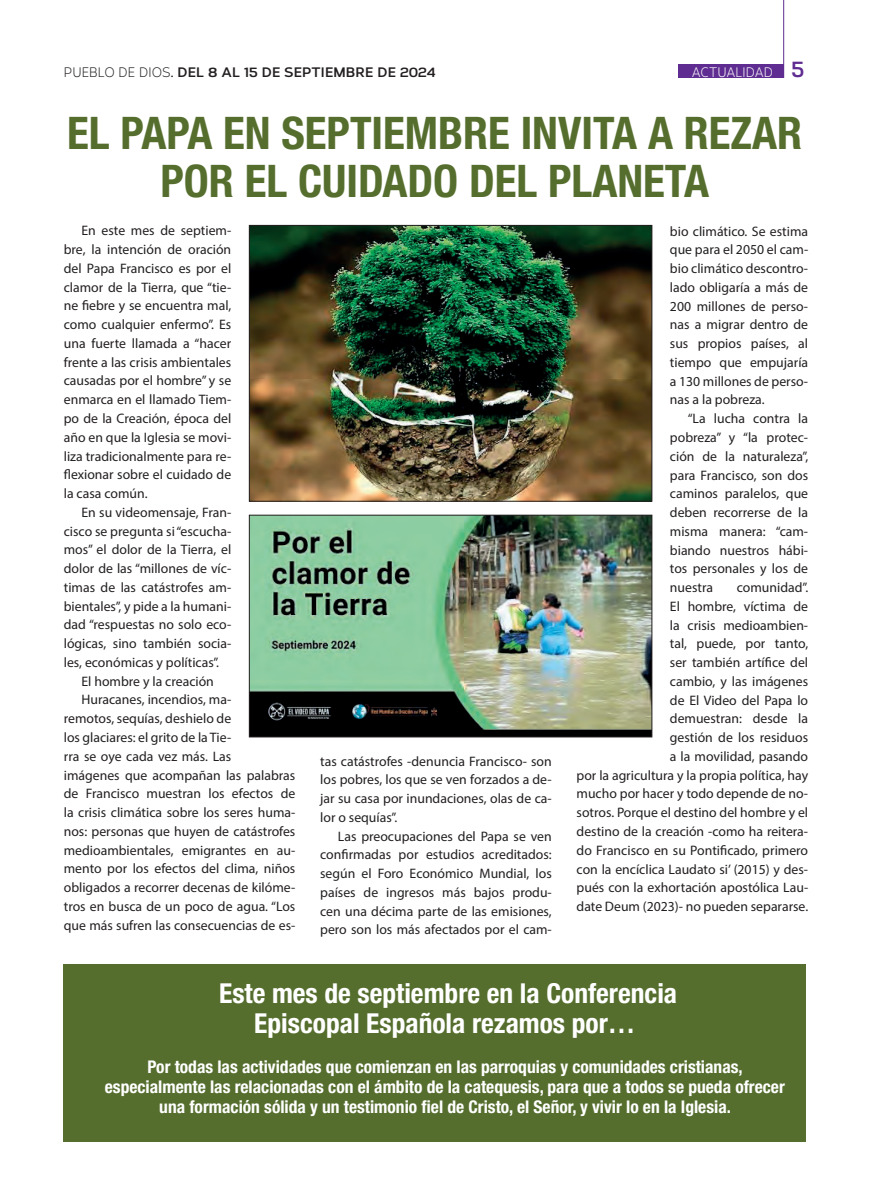
<style>
.page{position:relative;width:872px;height:1191px;background:#fff}
.page>*{position:absolute;margin:0;border:0;box-sizing:border-box;transform-origin:0 0}
.t1{font:700 condensed 45px/47.5px "Helvetica Neue LT Std";color:#556e2e;text-align:center}
.t2{font:700 condensed 27.5px/30px "Helvetica Neue LT Std";color:#fff;text-align:center}
.t3{font:700 condensed 17.5px/20px "Helvetica Neue LT Std";color:#fff;text-align:center}
.t4{font:13.75px/18.8px "Myriad Pro";color:#231f20;text-align:justify}
.t5{font:700 13.75px "Corbert";letter-spacing:.01em;color:#231f20}
.t6{font:13.75px "Corbert";letter-spacing:.01em;color:#fff;scale:.9 1}
.s1{font-weight:400}
.s2{font-weight:700;font-size:22.5px;color:#5f2d91}
</style>
<div class="page">
<div style="left:679px;top:65px;width:105px;height:13px;background:#5f2d91"></div>
<hr style="left:783px;top:0;width:1px;height:78px;background:#5f2d91">
<div style="left:64px;top:964px;width:742px;height:177px;background:#556e2e"></div>
<img style="left:251px;top:227px;width:399px;height:272px">
<div style="left:249px;top:225px;width:403px;height:276px;border:1px solid #231f20"></div>
<img style="left:251px;top:517px;width:399px;height:218px">
<div style="left:249px;top:515px;width:403px;height:222px;border:1px solid #231f20"></div>
<p class="t5" style="left:64px;top:62px;width:373px"><span class="s1">PUEBLO DE DIOS</span>. DEL 8 AL 15 DE SEPTIEMBRE DE 2024</p>
<p class="t6" style="left:692px;top:62px;width:126px">ACTUALIDAD <span class="s2">5</span></p>
<h1 class="t1" style="left:67px;top:109px;width:736px">EL PAPA EN SEPTIEMBRE INVITA A REZAR<br>POR EL CUIDADO DEL PLANETA</h1>
<p class="t4" style="left:64px;top:221px;width:169px;text-indent:18px">En este mes de septiem&shy;bre, la intención de oración del Papa Francisco es por el clamor de la Tierra, que “tie&shy;ne fiebre y se encuentra mal, como cualquier enfermo”. Es una fuerte llamada a “hacer frente a las crisis ambientales causadas por el hombre” y se enmarca en el llamado Tiem&shy;po de la Creación, época del año en que la Iglesia se movi&shy;liza tradicionalmente para re&shy;flexionar sobre el cuidado de la casa común.</p>
<p class="t4" style="left:81px;top:502px;width:151px">En su videomensaje, Fran-</p>
<p class="t4" style="left:64px;top:521px;width:169px">cisco se pregunta si “escucha-</p>
<p class="t4" style="left:64px;top:540px;width:169px">mos” el dolor de la Tierra, el</p>
<p class="t4" style="left:64px;top:559px;width:169px">dolor de las “millones de víc-</p>
<p class="t4" style="left:64px;top:577px;width:169px">timas de las catástrofes am-</p>
<p class="t4" style="left:64px;top:596px;width:169px">bientales”, y pide a la humani-</p>
<p class="t4" style="left:64px;top:615px;width:169px">dad “respuestas no solo eco-</p>
<p class="t4" style="left:64px;top:634px;width:169px">lógicas, sino también socia-</p>
<p class="t4" style="left:64px;top:652px;width:157px">les, económicas y políticas”.</p>
<p class="t4" style="left:81px;top:671px;width:134px">El hombre y la creación</p>
<p class="t4" style="left:81px;top:690px;width:151px">Huracanes, incendios, ma-</p>
<p class="t4" style="left:64px;top:709px;width:169px">remotos, sequías, deshielo de</p>
<p class="t4" style="left:64px;top:727px;width:169px">los glaciares: el grito de la Tie-</p>
<p class="t4" style="left:64px;top:746px;width:169px">rra se oye cada vez más. Las</p>
<p class="t4" style="left:64px;top:765px;width:233px">imágenes que acompañan las palabras</p>
<p class="t4" style="left:64px;top:784px;width:233px">de Francisco muestran los efectos de</p>
<p class="t4" style="left:64px;top:803px;width:233px">la crisis climática sobre los seres huma-</p>
<p class="t4" style="left:64px;top:821px;width:233px">nos: personas que huyen de catástrofes</p>
<p class="t4" style="left:64px;top:840px;width:233px">medioambientales, emigrantes en au-</p>
<p class="t4" style="left:64px;top:859px;width:233px">mento por los efectos del clima, niños</p>
<p class="t4" style="left:64px;top:878px;width:233px">obligados a recorrer decenas de kilóme-</p>
<p class="t4" style="left:64px;top:896px;width:233px">tros en busca de un poco de agua. “Los</p>
<p class="t4" style="left:64px;top:915px;width:233px">que más sufren las consecuencias de es-</p>
<p class="t4" style="left:320px;top:751px;width:233px">tas catástrofes -denuncia Francisco- son los pobres, los que se ven forzados a de&shy;jar su casa por inundaciones, olas de ca&shy;lor o sequías”.</p>
<p class="t4" style="left:320px;top:826px;width:233px;text-indent:18px">Las preocupaciones del Papa se ven confirmadas por estudios acreditados: según el Foro Económico Mundial, los países de ingresos más bajos produ&shy;cen una décima parte de las emisiones, pero son los más afectados por el cam-</p>
<p class="t4" style="left:670px;top:221px;width:140px">bio climático. Se estima que para el 2050 el cam&shy;bio climático descontro&shy;lado obligaría a más de 200 millones de perso&shy;nas a migrar dentro de sus propios países, al tiempo que empujaría a 130 millones de perso&shy;nas a la pobreza.</p>
<p class="t4" style="left:670px;top:409px;width:140px;text-indent:18px">“La lucha contra la pobreza” y “la protec&shy;ción de la naturaleza”, para Francisco, son dos caminos paralelos, que deben recorrerse de la misma manera: “cam&shy;biando nuestros hábi&shy;tos personales y los de nuestra</p>
<p class="t4" style="left:576px;top:578px;width:233px;text-align:right">comunidad”.<br>El hombre, víctima de<br>la crisis medioambien-<br>tal, puede, por tanto,<br>ser también artífice del<br>cambio, y las imágenes<br>de El Video del Papa lo<br>demuestran: desde la<br>gestión de los residuos<br>a la movilidad, pasando<br>por la agricultura y la propia política, hay mucho por hacer y todo depende de no&shy;sotros. Porque el destino del hombre y el destino de la creación -como ha reitera&shy;do Francisco en su Pontificado, primero con la encíclica Laudato si’ (2015) y des&shy;pués con la exhortación apostólica Lau&shy;date Deum (2023)- no pueden separarse.</p>
<h2 class="t2" style="left:219px;top:978px;width:459px">Este mes de septiembre en la Conferencia<br>Episcopal Española rezamos por…</h2>
<p class="t3" style="left:105px;top:1056px;width:681px">Por todas las actividades que comienzan en las parroquias y comunidades cristianas, especialmente las relacionadas con el ámbito de la catequesis, para que a todos se pueda ofrecer una formación sólida y un testimonio fiel de Cristo, el Señor, y vivir lo en la Iglesia.</p>
</div>
